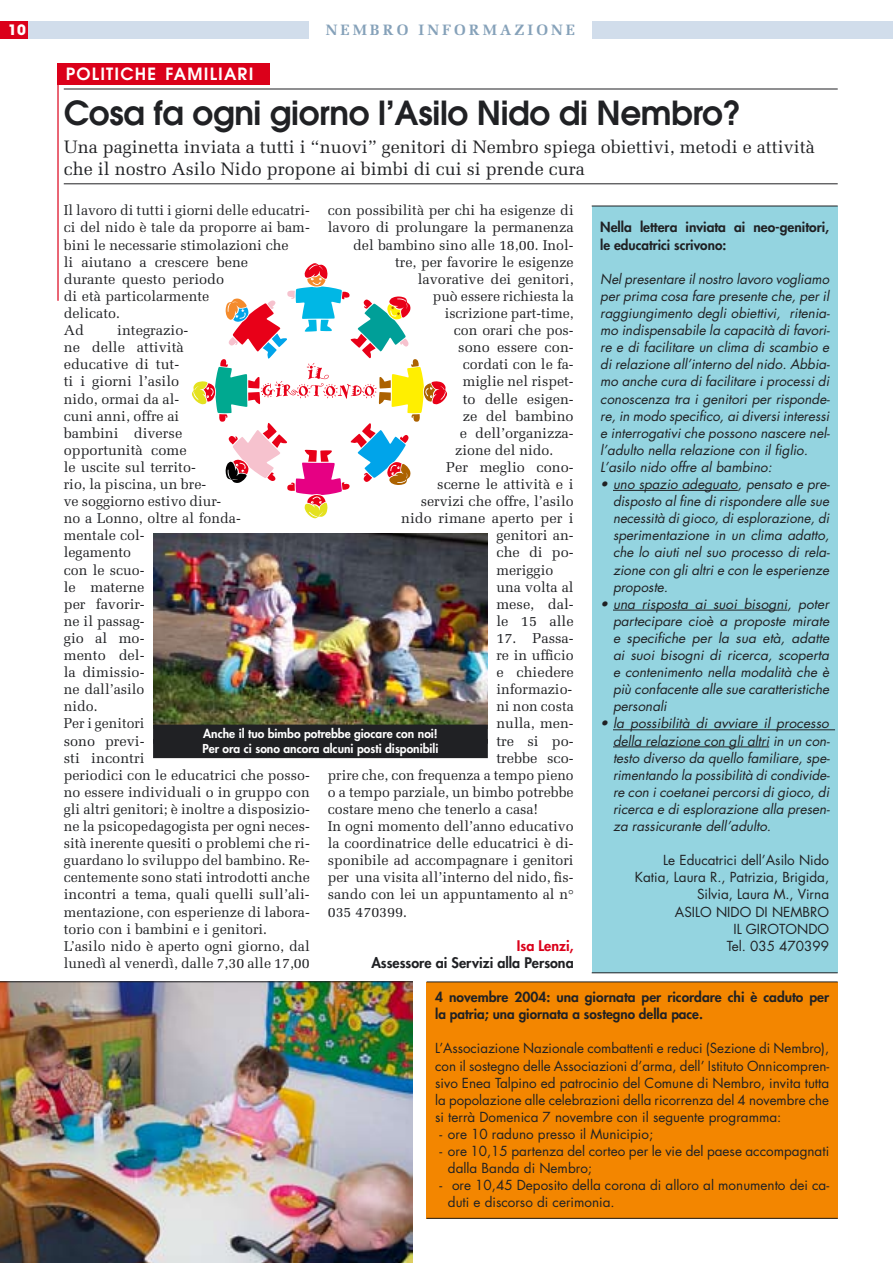
<style>
.page{position:relative;width:893px;height:1263px;background:#fff}
.page>*{position:absolute;margin:0;border:0;box-sizing:border-box;transform-origin:0 0}
.t1{font:600 33px "Avant Garde";letter-spacing:-.01em;color:#202124}
.t2{font:18px/21.6px "Melior";color:#202124}
.t3{font:600 16.8px "Avant Garde";letter-spacing:.07em;color:#fff}
.t4{font:700 15px "Melior";letter-spacing:.2em;color:#85a1b9}
.t5{font:14.25px/17.1px "Melior";color:#202124}
.t6{font:800 14.25px "Futura";color:#202124}
.t7{font:800 14.25px "Futura";color:#db001a}
.t8{font:700 14.25px "Avant Garde";color:#fff}
.t9{font:italic 13.5px/17.1px "Futura";color:#202124;text-align:justify}
.t10{font:13.5px/17.1px "Futura";color:#202124}
.t11{font:800 13.5px/17.1px "Futura";color:#202124}
.t12{font:800 12px/14.4px "Futura";color:#fff}
</style>
<div class="page">
<div style="left:592px;top:206px;width:246px;height:767px;background:#94d4e0"></div>
<hr style="left:613px;top:490px;width:125px;height:1px;background:#202124">
<hr style="left:613px;top:610px;width:174px;height:1px;background:#202124">
<hr style="left:613px;top:729px;width:222px;height:1px;background:#202124">
<hr style="left:613px;top:746px;width:156px;height:1px;background:#202124">
<div style="left:427px;top:982px;width:411px;height:236px;background:#f38600"></div>
<div style="left:57px;top:64px;width:213px;height:21px;background:#db001a"></div>
<hr style="left:57px;top:64px;width:2px;height:237px;background:#db001a">
<img style="left:0;top:982px;width:413px;height:281px">
<img style="left:153px;top:534px;width:335px;height:190px">
<svg style="left:192px;top:263px;width:255px;height:256px"></svg>
<hr style="left:0;top:981px;width:413px;height:1px;background:#202124">
<hr style="left:64px;top:89px;width:774px;height:1px;background:#202124">
<hr style="left:64px;top:183px;width:774px;height:1px;background:#202124">
<div style="left:153px;top:724px;width:335px;height:20px;background:#202124"></div>
<div style="left:153px;top:739px;width:335px;height:19px;background:#202124"></div>
<hr style="left:427px;top:1218px;width:411px;height:1px;background:#202124">
<hr style="left:427px;top:981px;width:411px;height:1px;background:#202124">
<hr style="left:592px;top:206px;width:246px;height:1px;background:#202124">
<hr style="left:592px;top:972px;width:246px;height:1px;background:#202124">
<div style="left:0;top:21px;width:309px;height:17px;background:#d1ddeb"></div>
<div style="left:592px;top:21px;width:301px;height:17px;background:#d1ddeb"></div>
<div style="left:0;top:21px;width:28px;height:17px;background:#db001a"></div>
<p class="t8" style="left:8px;top:21px;width:19px">10</p>
<p class="t4" style="left:326px;top:21px;width:251px">NEMBRO INFORMAZIONE</p>
<p class="t3" style="left:66px;top:63px;width:189px">POLITICHE FAMILIARI</p>
<h1 class="t1" style="left:64px;top:92px;width:679px">Cosa fa ogni giorno l’Asilo Nido di Nembro?</h1>
<p class="t2" style="left:64px;top:136px;width:752px">Una paginetta inviata a tutti i “nuovi” genitori di Nembro spiega obiettivi, metodi e attività che il nostro Asilo Nido propone ai bimbi di cui si prende cura</p>
<p class="t5" style="left:64px;top:202px;width:247px">Il lavoro di tutti i giorni delle educatri&shy;ci del nido è tale da proporre ai bam&shy;bini le necessarie stimolazioni che<br>li aiutano a crescere bene<br>durante questo periodo<br>di età particolarmente<br>delicato.<br>Ad</p>
<p class="t5" style="left:328px;top:202px;width:247px">con possibilità per chi ha esigenze di</p>
<p class="t5" style="left:328px;top:219px;width:247px">lavoro di prolungare la permanenza</p>
<p class="t5" style="left:353px;top:236px;width:222px">del bambino sino alle 18,00. Inol-</p>
<p class="t5" style="left:395px;top:253px;width:180px">tre, per favorire le esigenze</p>
<p class="t5" style="left:418px;top:270px;width:157px">lavorative dei genitori,</p>
<p class="t5" style="left:433px;top:288px;width:142px">può essere richiesta la</p>
<p class="t5" style="left:445px;top:305px;width:130px">iscrizione part-time,</p>
<p class="t5" style="left:454px;top:322px;width:121px">con orari che pos-</p>
<p class="t5" style="left:458px;top:339px;width:117px">sono essere con-</p>
<p class="t5" style="left:463px;top:356px;width:112px">cordati con le fa-</p>
<p class="t5" style="left:463px;top:373px;width:112px">miglie nel rispet-</p>
<p class="t5" style="left:463px;top:390px;width:112px">to delle esigen-</p>
<p class="t5" style="left:463px;top:407px;width:112px">ze del bambino</p>
<p class="t5" style="left:460px;top:424px;width:115px">e dell’organizza-</p>
<p class="t5" style="left:455px;top:441px;width:100px">zione del nido.</p>
<p class="t5" style="left:446px;top:459px;width:129px">Per meglio cono-</p>
<p class="t5" style="left:437px;top:476px;width:138px">scerne le attività e i</p>
<p class="t5" style="left:421px;top:493px;width:154px">servizi che offre, l’asilo</p>
<p class="t5" style="left:401px;top:510px;width:174px">nido rimane aperto per i</p>
<p class="t5" style="left:496px;top:527px;width:79px">genitori an-</p>
<p class="t5" style="left:496px;top:544px;width:79px">che di po-</p>
<p class="t5" style="left:496px;top:561px;width:58px">meriggio</p>
<p class="t5" style="left:496px;top:578px;width:79px">una volta al</p>
<p class="t5" style="left:496px;top:595px;width:79px">mese, dal-</p>
<p class="t5" style="left:496px;top:612px;width:79px">le 15 alle</p>
<p class="t5" style="left:496px;top:630px;width:79px">17. Passa-</p>
<p class="t5" style="left:496px;top:647px;width:79px">re in ufficio</p>
<p class="t5" style="left:496px;top:664px;width:79px">e chiedere</p>
<p class="t5" style="left:496px;top:681px;width:77px">informazio-</p>
<p class="t5" style="left:496px;top:698px;width:79px">ni non costa</p>
<p class="t5" style="left:496px;top:715px;width:79px">nulla, men-</p>
<p class="t5" style="left:496px;top:732px;width:79px">tre si po-</p>
<p class="t5" style="left:496px;top:749px;width:79px">trebbe sco-</p>
<p class="t5" style="left:328px;top:766px;width:247px">prire che, con frequenza a tempo pieno</p>
<p class="t5" style="left:328px;top:783px;width:247px">o a tempo parziale, un bimbo potrebbe</p>
<p class="t5" style="left:328px;top:801px;width:212px">costare meno che tenerlo a casa!</p>
<p class="t5" style="left:328px;top:818px;width:247px">In ogni momento dell’anno educativo</p>
<p class="t5" style="left:328px;top:835px;width:247px">la coordinatrice delle educatrici è di-</p>
<p class="t5" style="left:328px;top:852px;width:247px">sponibile ad accompagnare i genitori</p>
<p class="t5" style="left:328px;top:869px;width:247px">per una visita all’interno del nido, fis-</p>
<p class="t5" style="left:328px;top:886px;width:247px">sando con lei un appuntamento al n°</p>
<p class="t5" style="left:328px;top:903px;width:81px">035 470399.</p>
<p class="t7" style="left:517px;top:936px;width:58px">Isa Lenzi,</p>
<p class="t6" style="left:371px;top:953px;width:204px">Assessore ai Servizi alla Persona</p>
<p class="t11" style="left:600px;top:219px;width:230px">Nella lettera inviata ai neo-genitori, le educatrici scrivono:</p>
<p class="t9" style="left:600px;top:270px;width:231px;text-align:left">Nel presentare il nostro lavoro vogliamo per prima cosa fare presente che, per il raggiungimento degli obiettivi, ritenia&shy;mo indispensabile la capacità di favori&shy;re e di facilitare un clima di scambio e di relazione all’interno del nido. Abbia&shy;mo anche cura di facilitare i processi di conoscenza tra i genitori per risponde&shy;re, in modo specifico, ai diversi interessi e interrogativi che possono nascere nel&shy;l’adulto nella relazione con il figlio.<br>L’asilo nido offre al bambino:</p>
<p class="t9" style="left:613px;top:476px;width:218px;text-indent:-13px">• uno spazio adeguato, pensato e pre&shy;disposto al fine di rispondere alle sue necessità di gioco, di esplorazione, di sperimentazione in un clima adatto, che lo aiuti nel suo processo di rela&shy;zione con gli altri e con le esperienze proposte.</p>
<p class="t9" style="left:613px;top:595px;width:218px;text-indent:-13px">• una risposta ai suoi bisogni, poter partecipare cioè a proposte mirate e specifiche per la sua età, adatte ai suoi bisogni di ricerca, scoperta e contenimento nella modalità che è più confacente alle sue caratteristiche personali</p>
<p class="t9" style="left:613px;top:715px;width:218px;text-indent:-13px">• la possibilità di avviare il processo della relazione con gli altri in un con&shy;testo diverso da quello familiare, spe&shy;rimentando la possibilità di condivide&shy;re con i coetanei percorsi di gioco, di ricerca e di esplorazione alla presen&shy;za rassicurante dell’adulto.</p>
<p class="t10" style="left:635px;top:852px;width:196px;text-align:right">Le Educatrici dell’Asilo Nido<br>Katia, Laura R., Patrizia, Brigida,<br>Silvia, Laura M., Virna<br>ASILO NIDO DI NEMBRO<br>IL GIROTONDO<br>Tel. 035 470399</p>
<p class="t11" style="left:435px;top:988px;width:396px">4 novembre 2004: una giornata per ricordare chi è caduto per la patria; una giornata a sostegno della pace.</p>
<p class="t10" style="left:435px;top:1040px;width:396px;text-align:justify">L’Associazione Nazionale combattenti e reduci (Sezione di Nembro), con il sostegno delle Associazioni d’arma, dell’ Istituto Onnicompren&shy;sivo Enea Talpino ed patrocinio del Comune di Nembro, invita tutta la popolazione alle celebrazioni della ricorrenza del 4 novembre che si terrà Domenica 7 novembre con il seguente programma:</p>
<p class="t10" style="left:439px;top:1125px;width:215px">- ore 10 raduno presso il Municipio;</p>
<p class="t10" style="left:448px;top:1143px;width:383px;text-indent:-9px">- ore 10,15 partenza del corteo per le vie del paese accompagnati dalla Banda di Nembro;</p>
<p class="t10" style="left:448px;top:1177px;width:383px;text-indent:-9px">- ore 10,45 Deposito della corona di alloro al monumento dei ca&shy;duti e discorso di cerimonia.</p>
<p class="t5" style="left:64px;top:322px;width:247px;text-indent:53px">integrazio-<br>ne delle attività<br>educative di tut-<br>ti i giorni l’asilo<br>nido, ormai da al-<br>cuni anni, offre ai<br>bambini diverse<br>opportunità come<br>le uscite sul territo-<br>rio, la piscina, un bre-<br>ve soggiorno estivo diur-<br>no a Lonno, oltre al fonda-<br>mentale col-<br>legamento<br>con le scuo-<br>le materne<br>per favorir-<br>ne il passag-<br>gio al mo-<br>mento del-<br>la dimissio-<br>ne dall’asilo<br>nido.<br>Per i genitori<br>sono previ-<br>sti incontri<br>periodici con le educatrici che posso&shy;no essere individuali o in gruppo con gli altri genitori; è inoltre a disposizio&shy;ne la psicopedagogista per ogni neces&shy;sità inerente quesiti o problemi che ri&shy;guardano lo sviluppo del bambino. Re&shy;centemente sono stati introdotti anche incontri a tema, quali quelli sull’ali&shy;mentazione, con esperienze di labora&shy;torio con i bambini e i genitori.<br>L’asilo nido è aperto ogni giorno, dal lunedì al venerdì, dalle 7,30 alle 17,00</p>
<p class="t12" style="left:202px;top:727px;width:238px">Anche il tuo bimbo potrebbe giocare con noi!<br>Per ora ci sono ancora alcuni posti disponibili</p>
</div>
